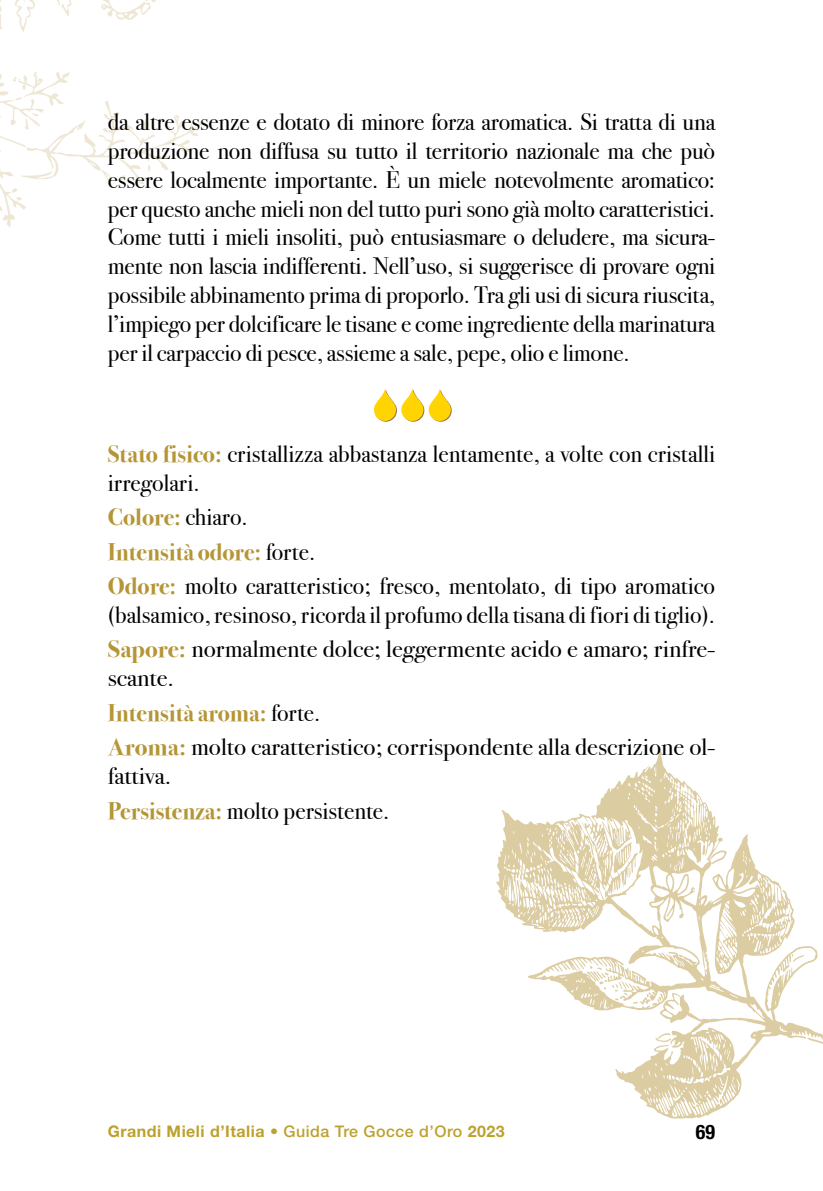
<style>
.page{position:relative;width:823px;height:1191px;background:#fff}
.page>*{position:absolute;margin:0;border:0;box-sizing:border-box;transform-origin:0 0}
.MieleTesto{font:24px/28.8px "Bodoni Svty Two ITCTT Book";letter-spacing:-.01em;color:#000;text-align:justify}
.MieleInfo{font:24px/28.8px "Bodoni Svty Two ITCTT Book";color:#000}
.MieleInfo-2{font:24px/28.8px "Bodoni Svty Two ITCTT Book";color:#000;scale:1.05 1}
.MieleInfo-3{font:24px "Bodoni Svty Two ITCTT Bold";color:#b59636}
.t1{font:700 condensed 20px "Helvetica Neue LT Std";color:#000}
.t2{font:700 16px "Helvetica Neue LT Std";letter-spacing:.03em;color:#bda12c}
.s1{font-family:"Bodoni Svty Two ITCTT Bold";color:#b59636}
.s2{font-family:"Bodoni Svty Two ITCTT Book";color:#000}
.s3{font-weight:500}
</style>
<div class="page">
<svg style="left:0;top:72px;width:204px;height:156px"></svg>
<svg style="left:0;top:0;width:157px;height:32px"></svg>
<svg style="left:496px;top:751px;width:326px;height:367px"></svg>
<svg style="left:655px;top:1033px;width:15px;height:9px"></svg>
<svg style="left:586px;top:966px;width:65px;height:38px"></svg>
<svg style="left:627px;top:846px;width:2px;height:9px"></svg>
<svg style="left:790px;top:954px;width:14px;height:7px"></svg>
<svg style="left:678px;top:954px;width:4px;height:3px"></svg>
<svg style="left:702px;top:844px;width:2px;height:11px"></svg>
<svg style="left:619px;top:826px;width:2px;height:16px"></svg>
<svg style="left:374px;top:389px;width:77px;height:33px"></svg>
<p class="MieleTesto" style="left:108px;top:108px;width:608px">da altre essenze e dotato di minore forza aromatica. Si tratta di una produzione non diffusa su tutto il territorio nazionale ma che può essere localmente importante. È un miele notevolmente aromatico: per questo anche mieli non del tutto puri sono già molto caratteristici.<br>Come tutti i mieli insoliti, può entusiasmare o deludere, ma sicura&shy;mente non lascia indifferenti. Nell’uso, si suggerisce di provare ogni possibile abbinamento prima di proporlo. Tra gli usi di sicura riuscita, l’impiego per dolcificare le tisane e come ingrediente della marinatura per il carpaccio di pesce, assieme a sale, pepe, olio e limone.</p>
<p class="MieleInfo" style="left:108px;top:439px;width:608px"><span class="s1">Stato fisico:</span> cristallizza abbastanza lentamente, a volte con cristalli irregolari.</p>
<p class="MieleInfo-3" style="left:108px;top:503px;width:141px">Colore: <span class="s2">chiaro.</span></p>
<p class="MieleInfo-3" style="left:108px;top:537px;width:209px">Intensità odore: <span class="s2">forte.</span></p>
<p class="MieleInfo" style="left:108px;top:572px;width:608px"><span class="s1">Odore:</span> molto caratteristico; fresco, mentolato, di tipo aromatico (balsamico, resinoso, ricorda il profumo della tisana di fiori di tiglio).</p>
<p class="MieleInfo-2" style="left:108px;top:635px;width:579px"><span class="s1">Sapore:</span> normalmente dolce; leggermente acido e amaro; rinfre&shy;scante.</p>
<p class="MieleInfo-3" style="left:108px;top:698px;width:214px">Intensità aroma: <span class="s2">forte.</span></p>
<p class="MieleInfo-2" style="left:108px;top:733px;width:579px"><span class="s1">Aroma:</span> molto caratteristico; corrispondente alla descrizione ol&shy;fattiva.</p>
<p class="MieleInfo" style="left:108px;top:796px;width:283px"><span class="s1">Persistenza:</span> molto persistente.</p>
<p class="t2" style="left:108px;top:1121px;width:398px">Grandi Mieli d’Italia • <span class="s3">Guida Tre Gocce d’Oro</span> 2023</p>
<p class="t1" style="left:695px;top:1120px;width:21px">69</p>
</div>
